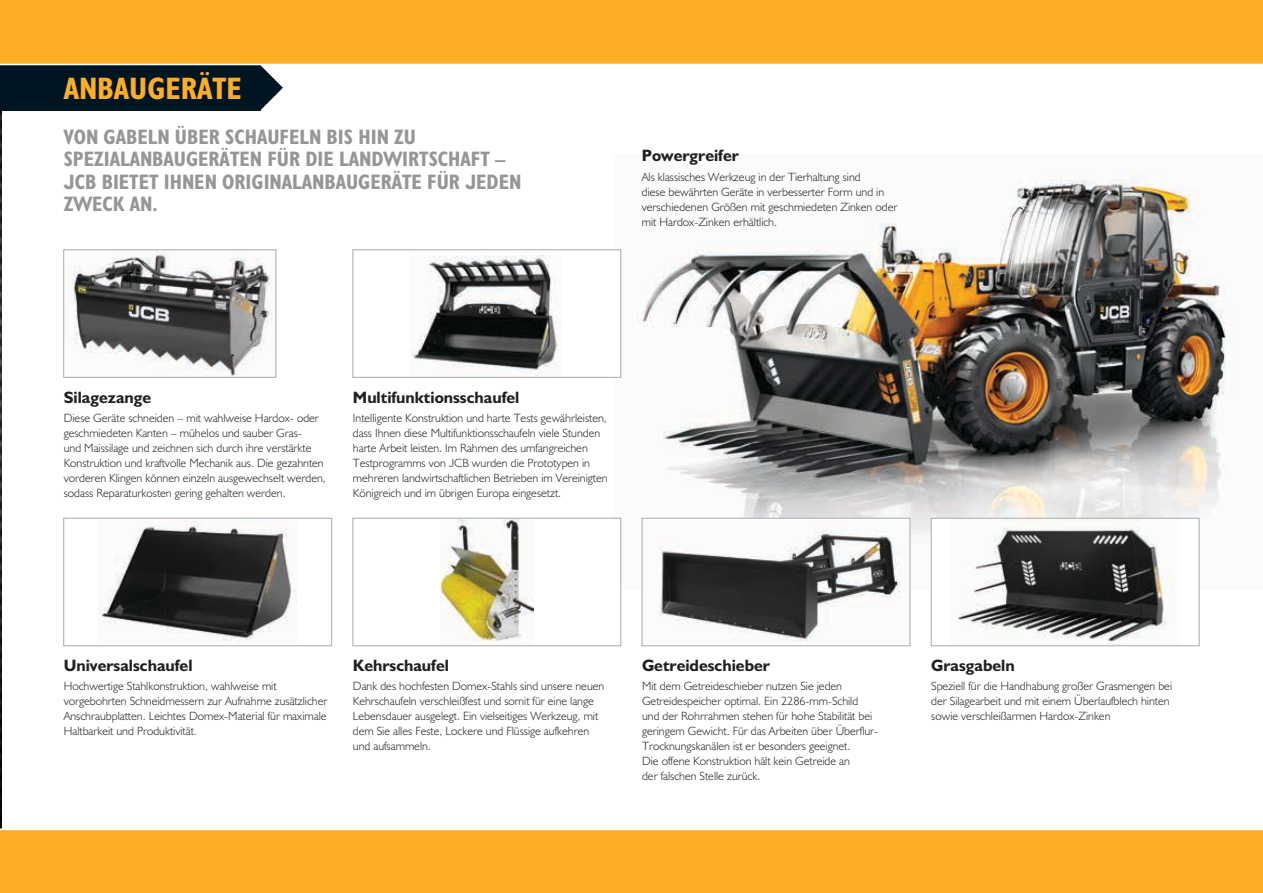
<style>
.page{position:relative;width:1263px;height:893px;background:#fff}
.page>*{position:absolute;margin:0;border:0;box-sizing:border-box;transform-origin:0 0}
.t1{font:31.2px "JCB Bold Condensed";color:#fcaf26}
.t2{font:21px/22.5px "JCB Bold Condensed";color:#949698}
.t3{font:16.5px "JCB Bold";color:#231f20}
.t4{font:12px/15px "JCB Light";color:#231f20}
</style>
<div class="page">
<img style="left:0;top:111px;width:1px;height:718px">
<div style="left:0;top:830px;width:1263px;height:63px;background:#fcaf26"></div>
<svg style="left:260px;top:65px;width:23px;height:45px"></svg>
<div style="left:0;top:54px;width:260px;height:57px;background:#001522"></div>
<div style="left:0;top:0;width:1263px;height:64px;background:#fcaf26"></div>
<hr style="left:0;top:64px;width:1263px;height:1px;background:#fff">
<img style="left:613px;top:171px;width:613px;height:418px">
<img style="left:65px;top:252px;width:208px;height:124px">
<div style="left:63px;top:250px;width:213px;height:128px;border:1px solid #a7a9ac"></div>
<img style="left:99px;top:521px;width:198px;height:121px">
<div style="left:63px;top:518px;width:269px;height:128px;border:1px solid #a7a9ac"></div>
<img style="left:644px;top:520px;width:264px;height:122px">
<div style="left:642px;top:518px;width:268px;height:128px;border:1px solid #a7a9ac"></div>
<div style="left:353px;top:250px;width:268px;height:127px;background:#fff"></div>
<img style="left:411px;top:256px;width:147px;height:120px">
<div style="left:353px;top:250px;width:268px;height:128px;border:1px solid #a7a9ac"></div>
<div style="left:353px;top:518px;width:268px;height:128px;background:#fff"></div>
<img style="left:440px;top:520px;width:93px;height:122px">
<div style="left:353px;top:518px;width:268px;height:128px;border:1px solid #a7a9ac"></div>
<div style="left:931px;top:518px;width:268px;height:128px;background:#fff"></div>
<img style="left:958px;top:526px;width:216px;height:118px">
<div style="left:931px;top:518px;width:268px;height:128px;border:1px solid #a7a9ac"></div>
<h1 class="t1" style="left:64px;top:69px;width:180px">ANBAUGERÄTE</h1>
<h2 class="t2" style="left:64px;top:125px;width:459px">VON GABELN ÜBER SCHAUFELN BIS HIN ZU SPEZIALANBAUGERÄTEN FÜR DIE LANDWIRTSCHAFT – JCB BIETET IHNEN ORIGINALANBAUGERÄTE FÜR JEDEN ZWECK AN.</h2>
<h3 class="t3" style="left:642px;top:146px;width:99px">Powergreifer</h3>
<p class="t4" style="left:642px;top:169px;width:257px">Als klassisches Werkzeug in der Tierhaltung sind<br>diese bewährten Geräte in verbesserter Form und in verschiedenen Größen mit geschmiedeten Zinken oder mit Hardox-Zinken erhältlich.</p>
<h3 class="t3" style="left:64px;top:387px;width:89px">Silagezange</h3>
<p class="t4" style="left:64px;top:410px;width:264px">Diese Geräte schneiden – mit wahlweise Hardox- oder geschmiedeten Kanten – mühelos und sauber Gras-<br>und Maissilage und zeichnen sich durch ihre verstärkte Konstruktion und kraftvolle Mechanik aus. Die gezahnten vorderen Klingen können einzeln ausgewechselt werden, sodass Reparaturkosten gering gehalten werden.</p>
<h3 class="t3" style="left:353px;top:387px;width:168px">Multifunktionsschaufel</h3>
<p class="t4" style="left:353px;top:410px;width:256px">Intelligente Konstruktion und harte Tests gewährleisten, dass Ihnen diese Multifunktionsschaufeln viele Stunden harte Arbeit leisten. Im Rahmen des umfangreichen Testprogramms von JCB wurden die Prototypen in mehreren landwirtschaftlichen Betrieben im Vereinigten Königreich und im übrigen Europa eingesetzt.</p>
<h3 class="t3" style="left:64px;top:655px;width:130px">Universalschaufel</h3>
<p class="t4" style="left:64px;top:679px;width:265px">Hochwertige Stahlkonstruktion, wahlweise mit vorgebohrten Schneidmessern zur Aufnahme zusätzlicher Anschraubplatten. Leichtes Domex-Material für maximale Haltbarkeit und Produktivität.</p>
<h3 class="t3" style="left:353px;top:655px;width:98px">Kehrschaufel</h3>
<p class="t4" style="left:353px;top:679px;width:253px">Dank des hochfesten Domex-Stahls sind unsere neuen Kehrschaufeln verschleißfest und somit für eine lange Lebensdauer ausgelegt. Ein vielseitiges Werkzeug, mit dem Sie alles Feste, Lockere und Flüssige aufkehren und aufsammeln.</p>
<h3 class="t3" style="left:642px;top:655px;width:129px">Getreideschieber</h3>
<p class="t4" style="left:642px;top:679px;width:238px">Mit dem Getreideschieber nutzen Sie jeden Getreidespeicher optimal. Ein 2286-mm-Schild und der Rohrrahmen stehen für hohe Stabilität bei geringem Gewicht. Für das Arbeiten über Überflur-Trocknungskanälen ist er besonders geeignet.<br>Die offene Konstruktion hält kein Getreide an<br>der falschen Stelle zurück.</p>
<h3 class="t3" style="left:931px;top:655px;width:85px">Grasgabeln</h3>
<p class="t4" style="left:931px;top:679px;width:242px">Speziell für die Handhabung großer Grasmengen bei der Silagearbeit und mit einem Überlaufblech hinten sowie verschleißarmen Hardox-Zinken</p>
</div>
